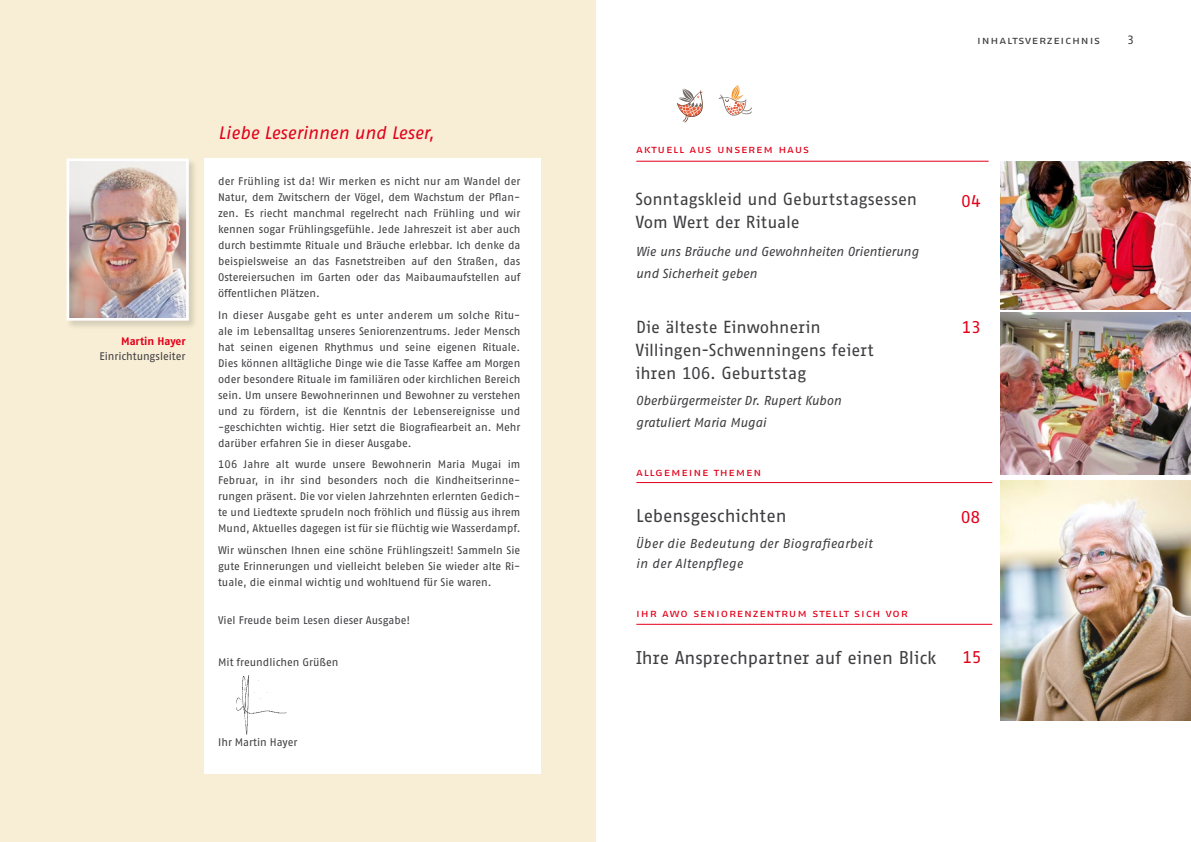
<style>
.page{position:relative;width:1191px;height:842px;background:#fff}
.page>*{position:absolute;margin:0;border:0;box-sizing:border-box;transform-origin:0 0}
.t1{font:18px "Fago Office Sans";letter-spacing:-.005em;color:#3e3d40}
.t2{font:italic 18px "Fago No";letter-spacing:.01em;color:#e2001a}
.t3{font:17px/23px "Fago Office Sans";letter-spacing:-.005em;color:#3e3d40}
.t4{font:17px "Fago No Regular Tf";letter-spacing:-.025em;color:#e2001a}
.t5{font:italic 13px/22px "Fago No Regular Tf";letter-spacing:-.005em;color:#3e3d40}
.t6{font:italic 13px/20px "Fago No Regular Tf";letter-spacing:.015em;color:#3e3d40}
.t7{font:12px "Fago No Regular Tf";color:#3e3d40}
.t8{font:11px/16px "Fago No Regular Tf";color:#3e3d40;text-align:justify}
.t9{font:11px "Fago Ex Regular Caps";letter-spacing:.08em;color:#e2001a}
.t10{font:11px "Fago Ex Regular Caps";letter-spacing:.08em;color:#3e3d40}
.t11{font:11px "Fago No";letter-spacing:-.005em;color:#3e3d40}
.t12{font:11px "Fago No Bold Tf";letter-spacing:-.01em;color:#e2001a}
</style>
<div class="page">
<div style="left:0;top:0;width:595px;height:842px;background:#f8eed5"></div>
<div style="left:204px;top:159px;width:336px;height:615px;background:#fff"></div>
<img style="left:236px;top:675px;width:51px;height:59px">
<hr style="left:636px;top:161px;width:352px;height:1px;background:#e2001a">
<hr style="left:636px;top:482px;width:356px;height:1px;background:#e2001a">
<hr style="left:636px;top:624px;width:356px;height:1px;background:#e2001a">
<img style="left:1000px;top:161px;width:191px;height:148px">
<img style="left:1000px;top:313px;width:191px;height:162px">
<div style="left:65px;top:157px;width:133px;height:173px;background:#000;opacity:.14"></div>
<img style="left:71px;top:162px;width:114px;height:155px">
<div style="left:67px;top:158px;width:122px;height:163px;border:3px solid #fff"></div>
<img style="left:1000px;top:480px;width:191px;height:240px">
<svg style="left:677px;top:88px;width:26px;height:35px"></svg>
<svg style="left:718px;top:85px;width:34px;height:31px"></svg>
<p class="t12" style="left:121px;top:335px;width:66px">Martin Hayer</p>
<p class="t11" style="left:100px;top:350px;width:87px">Einrichtungsleiter</p>
<h1 class="t2" style="left:218px;top:122px;width:217px">Liebe Leserinnen und Leser,</h1>
<p class="t8" style="left:218px;top:173px;width:304px">der Frühling ist da! Wir merken es nicht nur am Wandel der Natur, dem Zwitschern der Vögel, dem Wachstum der Pflan&shy;zen. Es riecht manchmal regelrecht nach Frühling und wir kennen sogar Frühlingsgefühle. Jede Jahreszeit ist aber auch durch bestimmte Rituale und Bräuche erlebbar. Ich denke da beispielsweise an das Fasnetstreiben auf den Straßen, das Ostereiersuchen im Garten oder das Maibaumaufstellen auf öffentlichen Plätzen.</p>
<p class="t8" style="left:218px;top:307px;width:304px">In dieser Ausgabe geht es unter anderem um solche Ritu&shy;ale im Lebensalltag unseres Seniorenzentrums. Jeder Mensch hat seinen eigenen Rhythmus und seine eigenen Rituale.<br>Dies können alltägliche Dinge wie die Tasse Kaffee am Morgen oder besondere Rituale im familiären oder kirchlichen Bereich sein. Um unsere Bewohnerinnen und Bewohner zu verstehen und zu fördern, ist die Kenntnis der Lebensereignisse und -geschichten wichtig. Hier setzt die Biografiearbeit an. Mehr darüber erfahren Sie in dieser Ausgabe.</p>
<p class="t8" style="left:218px;top:456px;width:304px">106 Jahre alt wurde unsere Bewohnerin Maria Mugai im Februar, in ihr sind besonders noch die Kindheitserinne&shy;rungen präsent. Die vor vielen Jahrzehnten erlernten Gedich&shy;te und Liedtexte sprudeln noch fröhlich und flüssig aus ihrem Mund, Aktuelles dagegen ist für sie flüchtig wie Wasserdampf.</p>
<p class="t8" style="left:218px;top:542px;width:304px">Wir wünschen Ihnen eine schöne Frühlingszeit! Sammeln Sie gute Erinnerungen und vielleicht beleben Sie wieder alte Ri&shy;tuale, die einmal wichtig und wohltuend für Sie waren.</p>
<p class="t8" style="left:218px;top:612px;width:194px">Viel Freude beim Lesen dieser Ausgabe!</p>
<p class="t8" style="left:218px;top:654px;width:122px">Mit freundlichen Grüßen</p>
<p class="t8" style="left:218px;top:734px;width:81px">Ihr Martin Hayer</p>
<p class="t9" style="left:636px;top:142px;width:175px">aktuell aus unserem haus</p>
<h2 class="t3" style="left:635px;top:188px;width:283px">Sonntagskleid und Geburtstagsessen<br>Vom Wert der Rituale</h2>
<p class="t5" style="left:635px;top:240px;width:284px">Wie uns Bräuche und Gewohnheiten Orientierung und Sicherheit geben</p>
<h2 class="t3" style="left:635px;top:315px;width:240px">Die älteste Einwohnerin<br>Villingen-Schwenningens feiert ihren 106. Geburtstag</h2>
<p class="t5" style="left:635px;top:389px;width:207px">Oberbürgermeister Dr. Rupert Kubon gratuliert Maria Mugai</p>
<p class="t9" style="left:636px;top:465px;width:127px">allgemeine themen</p>
<h1 class="t1" style="left:636px;top:506px;width:152px">Lebensgeschichten</h1>
<p class="t6" style="left:635px;top:533px;width:238px">Über die Bedeutung der Biografiearbeit in der Altenpflege</p>
<p class="t10" style="left:977px;top:34px;width:125px">inhaltsverzeichnis</p>
<p class="t7" style="left:1127px;top:33px;width:8px">3</p>
<h2 class="t4" style="left:961px;top:192px;width:21px">04</h2>
<h2 class="t4" style="left:961px;top:317px;width:21px">13</h2>
<h2 class="t4" style="left:960px;top:508px;width:21px">08</h2>
<p class="t9" style="left:636px;top:607px;width:273px">ihr awo seniorenzentrum stellt sich vor</p>
<h1 class="t1" style="left:636px;top:647px;width:302px">Ihre Ansprechpartner auf einen Blick</h1>
<h2 class="t4" style="left:962px;top:647px;width:20px">15</h2>
</div>
